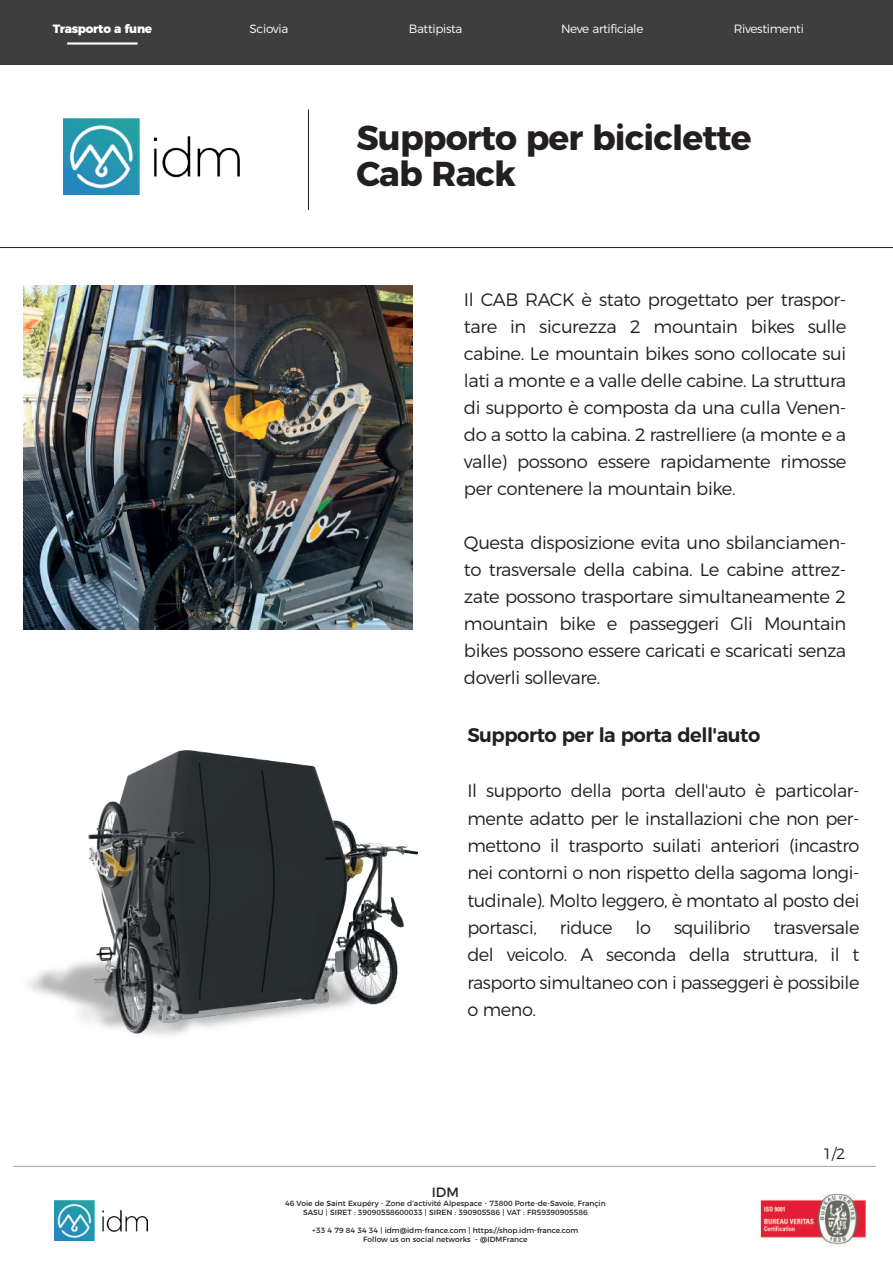
<style>
.page{position:relative;width:893px;height:1263px;background:#fff}
.page>*{position:absolute;margin:0;border:0;box-sizing:border-box;transform-origin:0 0}
.t1{font:700 34.5px/36px "Montserrat";letter-spacing:-.025em;color:#231f20}
.t2{font:600 19.8px "Montserrat";letter-spacing:-.025em;color:#231f20}
.t3{font:300 18px/27px "Montserrat";letter-spacing:-.025em;color:#231f20;text-align:justify}
.t4{font:300 15px "Montserrat";color:#231f20}
.t5{font:13.5px "Montserrat";color:#231f20}
.t6{font:300 12px "Montserrat";letter-spacing:-.025em;color:#fff}
.t7{font:800 12px "Montserrat";letter-spacing:-.025em;color:#fff}
.t8{font:7.5px/9px "Montserrat";color:#231f20;text-align:center}
</style>
<div class="page">
<div style="left:0;top:0;width:893px;height:64px;background:#3e3e3f"></div>
<hr style="left:67px;top:42px;width:71px;height:3px;background:#fff">
<img style="left:760px;top:1193px;width:107px;height:54px">
<hr style="left:13px;top:1166px;width:863px;height:1px;background:#3e3e3f">
<img style="left:54px;top:1200px;width:93px;height:41px">
<img style="left:24px;top:285px;width:388px;height:345px">
<img style="left:64px;top:118px;width:175px;height:77px">
<hr style="left:308px;top:110px;width:1px;height:100px;background:#231f20">
<hr style="left:0;top:247px;width:893px;height:1px;background:#231f20">
<img style="left:28px;top:750px;width:390px;height:285px">
<p class="t7" style="left:53px;top:19px;width:101px">Trasporto a fune</p>
<p class="t6" style="left:250px;top:19px;width:40px">Sciovia</p>
<p class="t6" style="left:409px;top:19px;width:55px">Battipista</p>
<p class="t6" style="left:561px;top:19px;width:84px">Neve artificiale</p>
<p class="t6" style="left:734px;top:19px;width:72px">Rivestimenti</p>
<h1 class="t1" style="left:356px;top:117px;width:397px">Supporto per biciclette<br>Cab Rack</h1>
<p class="t3" style="left:464px;top:284px;width:384px">Il CAB RACK è stato progettato per traspor&shy;tare in sicurezza 2 mountain bikes sulle cabine. Le mountain bikes sono collocate sui lati a monte e a valle delle cabine. La struttura di supporto è composta da una culla Venen&shy;do a sotto la cabina. 2 rastrelliere (a monte e a valle) possono essere rapidamente rimosse per contenere la mountain bike.</p>
<p class="t3" style="left:464px;top:527px;width:384px">Questa disposizione evita uno sbilanciamen&shy;to trasversale della cabina. Le cabine attrez&shy;zate possono trasportare simultaneamente 2 mountain bike e passeggeri Gli Mountain bikes possono essere caricati e scaricati senza doverli sollevare.</p>
<p class="t2" style="left:467px;top:719px;width:294px">Supporto per la porta dell'auto</p>
<p class="t3" style="left:467px;top:775px;width:394px">Il supporto della porta dell'auto è particolar&shy;mente adatto per le installazioni che non per&shy;mettono il trasporto suilati anteriori (incastro nei contorni o non rispetto della sagoma longi&shy;tudinale). Molto leggero, è montato al posto dei portasci,</p>
<p class="t3" style="left:467px;top:912px;width:394px;text-indent:306px">trasversale del veicolo. A seconda della struttura, il t rasporto simultaneo con i passeggeri è possibile o meno.</p>
<p class="t3" style="left:560px;top:912px;width:54px">riduce</p>
<p class="t3" style="left:635px;top:912px;width:17px">lo</p>
<p class="t3" style="left:674px;top:912px;width:78px">squilibrio</p>
<p class="t5" style="left:432px;top:1181px;width:29px">IDM</p>
<p class="t8" style="left:285px;top:1198px;width:322px">46 Voie de Saint Exupéry - Zone d’activité Alpespace - 73800 Porte-de-Savoie, Françin<br>SASU | SIRET : 39090558600033 | SIREN : 390905586 | VAT : FR59390905586</p>
<p class="t8" style="left:312px;top:1225px;width:268px">+33 4 79 84 34 34 | idm@idm-france.com | https://shop.idm-france.com<br>Follow us on social networks - @IDMFrance</p>
<p class="t4" style="left:823px;top:1142px;width:24px">1/2</p>
</div>
